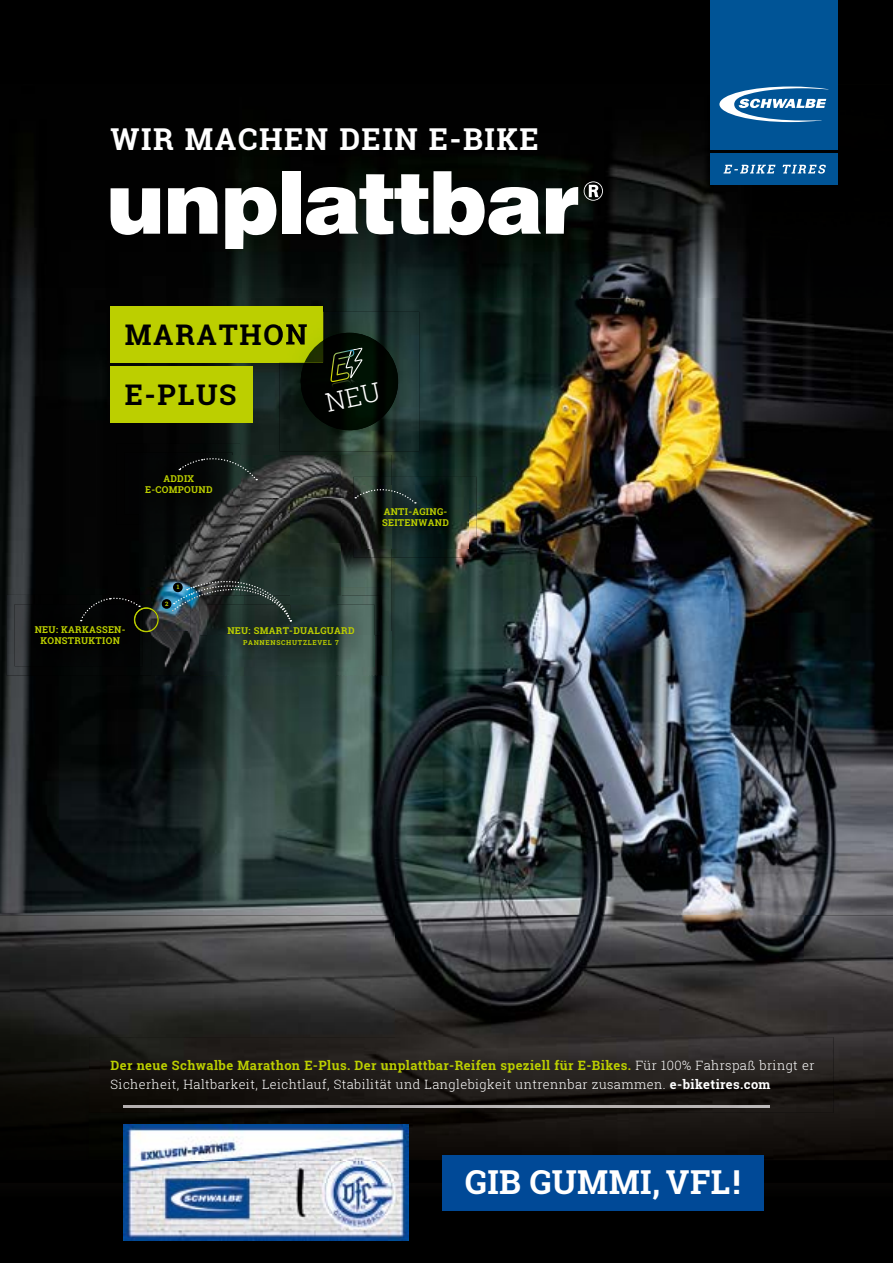
<style>
.page{position:relative;width:893px;height:1263px;background:#fff}
.page>*{position:absolute;margin:0;border:0;box-sizing:border-box;transform-origin:0 0}
.t1{font:700 33px "Roboto Slab";letter-spacing:.01em;color:#fff}
.t2{font:700 30.15px "Roboto Slab";letter-spacing:.05em;color:#fff}
.t3{font:700 28.5px/60.4px "Roboto Slab";letter-spacing:.06em;color:#000}
.t4{font:300 12.9px/19.4px "Roboto Slab";letter-spacing:.03em;color:#fff}
.t5{font:700 9.45px/11.1px "Roboto Slab";letter-spacing:.03em;color:#bccf00;text-align:center}
.t6{font:700 6.75px "Roboto Slab";letter-spacing:.1em;color:#bccf00}
.t7{font:700 6px "Roboto Slab";color:#bccf00}
.s1{font-weight:700;color:#bccf00}
.s2{font-weight:700}
</style>
<div class="page">
<img style="left:0;top:85px;width:893px;height:830px">
<div style="left:0;top:0;width:893px;height:85px;background:#000"></div>
<div style="left:0;top:1182px;width:893px;height:81px;background:#000"></div>
<div style="left:0;top:1160px;width:893px;height:22px;background:#000"></div>
<img style="left:0;top:915px;width:395px;height:147px">
<img style="left:395px;top:915px;width:409px;height:122px">
<img style="left:804px;top:915px;width:89px;height:245px">
<img style="left:0;top:1062px;width:89px;height:98px">
<img style="left:89px;top:1113px;width:715px;height:47px">
<img style="left:240px;top:455px;width:151px;height:44px">
<img style="left:140px;top:524px;width:50px;height:107px">
<img style="left:190px;top:499px;width:164px;height:44px">
<img style="left:190px;top:543px;width:201px;height:44px">
<img style="left:190px;top:621px;width:9px;height:10px">
<img style="left:292px;top:587px;width:49px;height:9px">
<img style="left:341px;top:587px;width:50px;height:44px">
<img style="left:151px;top:631px;width:48px;height:44px">
<img style="left:382px;top:631px;width:9px;height:44px">
<img style="left:354px;top:477px;width:123px;height:80px">
<img style="left:362px;top:486px;width:107px;height:62px">
<img style="left:117px;top:444px;width:123px;height:80px">
<img style="left:233px;top:455px;width:7px;height:34px">
<img style="left:190px;top:489px;width:50px;height:35px">
<img style="left:125px;top:453px;width:108px;height:61px">
<img style="left:140px;top:455px;width:93px;height:59px">
<svg style="left:355px;top:487px;width:61px;height:17px"></svg>
<img style="left:199px;top:675px;width:183px;height:1px">
<img style="left:199px;top:621px;width:46px;height:54px">
<img style="left:292px;top:596px;width:44px;height:9px">
<img style="left:336px;top:596px;width:46px;height:79px">
<img style="left:245px;top:667px;width:91px;height:8px">
<img style="left:207px;top:605px;width:167px;height:62px">
<img style="left:172px;top:573px;width:120px;height:48px">
<img style="left:7px;top:595px;width:133px;height:80px">
<img style="left:140px;top:595px;width:11px;height:80px">
<img style="left:15px;top:604px;width:128px;height:62px">
<svg style="left:79px;top:597px;width:80px;height:35px;background:#11140c"></svg>
<svg style="left:178px;top:456px;width:79px;height:24px;background:#141c19"></svg>
<div style="left:162px;top:599px;width:9px;height:10px;background:#000;border-radius:50%"></div>
<div style="left:111px;top:306px;width:212px;height:57px;background:#bccf00"></div>
<div style="left:111px;top:367px;width:142px;height:56px;background:#bccf00"></div>
<img style="left:280px;top:312px;width:139px;height:139px">
<img style="left:280px;top:312px;width:43px;height:51px">
<img style="left:280px;top:324px;width:27px;height:21px">
<img style="left:300px;top:333px;width:103px;height:97px">
<img style="left:304px;top:340px;width:19px;height:23px">
<svg style="left:111px;top:188px;width:49px;height:47px"></svg>
<svg style="left:168px;top:187px;width:49px;height:47px"></svg>
<svg style="left:225px;top:187px;width:51px;height:62px"></svg>
<div style="left:282px;top:171px;width:18px;height:63px;background:#fff"></div>
<svg style="left:306px;top:171px;width:272px;height:64px"></svg>
<svg style="left:584px;top:181px;width:19px;height:20px"></svg>
<img style="left:89px;top:1037px;width:745px;height:76px">
<div style="left:710px;top:153px;width:128px;height:32px;background:#005496"></div>
<svg style="left:723px;top:165px;width:103px;height:9px"></svg>
<div style="left:710px;top:0;width:128px;height:150px;background:#005496"></div>
<svg style="left:719px;top:87px;width:109px;height:35px"></svg>
<img style="left:124px;top:1124px;width:284px;height:116px">
<img style="left:124px;top:1106px;width:645px;height:1px">
<div style="left:442px;top:1155px;width:321px;height:55px;background:#004997"></div>
<svg style="left:325px;top:347px;width:56px;height:65px;background:#0c180a"></svg>
<h2 class="t2" style="left:111px;top:118px;width:430px">WIR MACHEN DEIN E-BIKE</h2>
<h3 class="t3" style="left:125px;top:304px;width:184px">MARATHON<br>E-PLUS</h3>
<p class="t5" style="left:145px;top:472px;width:69px">ADDIX<br>E-COMPOUND</p>
<p class="t5" style="left:35px;top:624px;width:92px">NEU: KARKASSEN-<br>KONSTRUKTION</p>
<p class="t7" style="left:165px;top:600px;width:5px">2</p>
<p class="t7" style="left:177px;top:583px;width:4px">1</p>
<p class="t5" style="left:227px;top:625px;width:129px">NEU: SMART-DUALGUARD</p>
<p class="t6" style="left:243px;top:638px;width:97px">PANNENSCHUTZLEVEL 7</p>
<p class="t5" style="left:382px;top:506px;width:68px;text-align:left">ANTI-AGING-<br>SEITENWAND</p>
<p class="t4" style="left:111px;top:1055px;width:705px"><span class="s1">Der neue Schwalbe Marathon E-Plus. Der unplattbar-Reifen speziell für E-Bikes.</span> Für 100% Fahrspaß bringt er<br>Sicherheit, Haltbarkeit, Leichtlauf, Stabilität und Langlebigkeit untrennbar zusammen. <span class="s2">e-biketires.com</span></p>
<h1 class="t1" style="left:465px;top:1159px;width:277px">GIB GUMMI, VFL !</h1>
</div>
